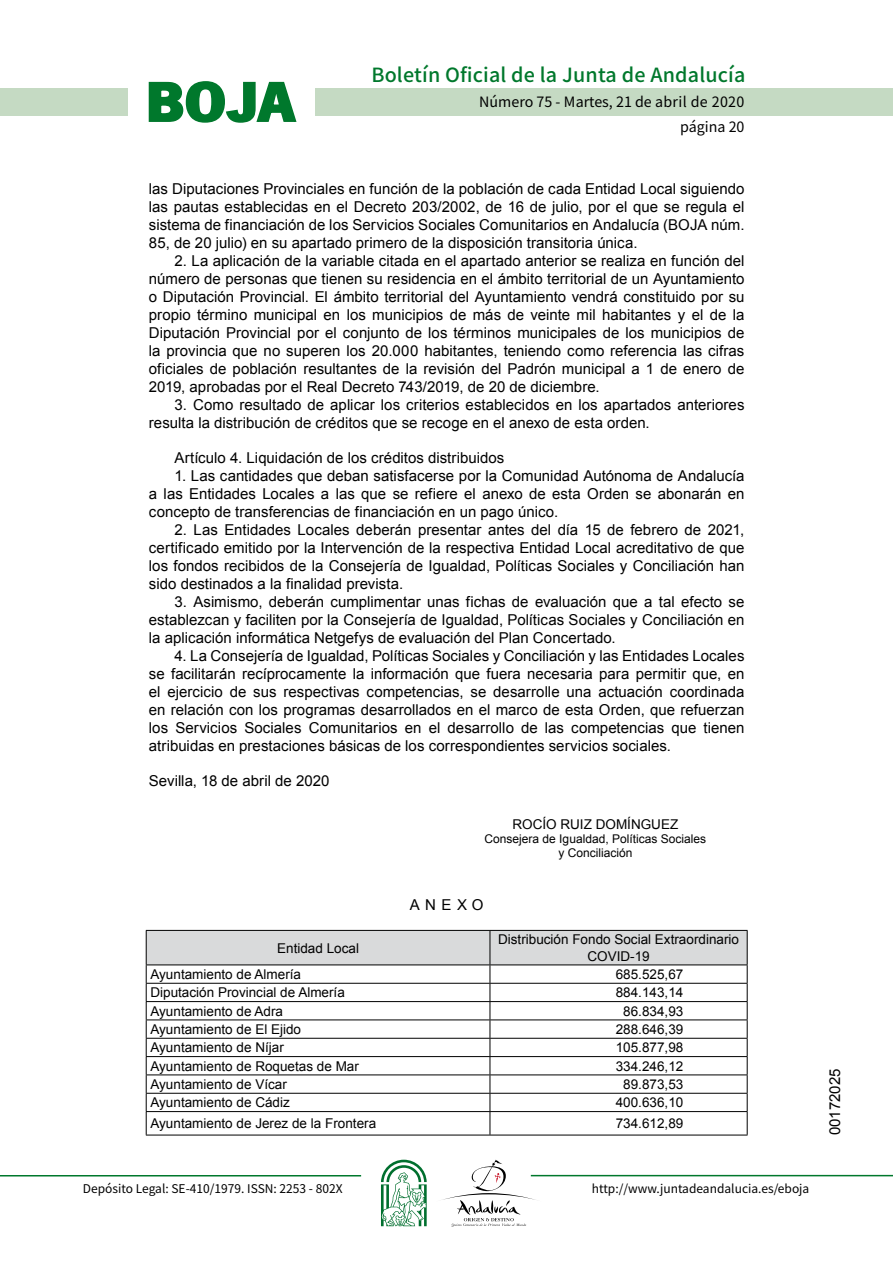
<style>
.page{position:relative;width:893px;height:1263px;background:#fff}
.page>*{position:absolute;margin:0;border:0;box-sizing:border-box;transform-origin:0 0}
.t1{font:700 57.75px "News Got T";color:#00782c;scale:1.14 1}
.t2{font:500 19.5px "Noto Sans HK";letter-spacing:.01em;color:#00782c}
.t3{font:15px/18px "Arial";color:#000;text-align:justify}
.t4{font:14.25px/24.5px "Noto Sans HK";color:#000;text-align:right}
.t5{font:13.5px/16.2px "Arial";color:#000;text-align:center}
.t6{font:12px "Noto Sans HK";color:#000}
.t7{font:12px/14.4px "Arial";color:#000;text-align:center}
</style>
<div class="page">
<div style="left:315px;top:88px;width:577px;height:28px;background:#c5dac3"></div>
<div style="left:0;top:88px;width:128px;height:28px;background:#c5dac3"></div>
<hr style="left:0;top:1175px;width:361px;height:2px;background:#00782c">
<hr style="left:531px;top:1175px;width:361px;height:1px;background:#00782c">
<svg style="left:148px;top:81px;width:149px;height:42px"></svg>
<svg style="left:442px;top:1160px;width:100px;height:67px"></svg>
<svg style="left:381px;top:1160px;width:45px;height:66px"></svg>
<svg style="left:146px;top:930px;width:601px;height:205px"></svg>
<hr style="left:146px;top:1135px;width:344px;height:1px;background:#000">
<hr style="left:490px;top:1135px;width:257px;height:1px;background:#000">
<h1 class="t1" style="left:145px;top:68px;width:133px">BOJA</h1>
<h2 class="t2" style="left:371px;top:64px;width:375px">Boletín Oficial de la Junta de Andalucía</h2>
<p class="t4" style="left:479px;top:90px;width:267px">Número 75 - Martes, 21 de abril de 2020 página 20</p>
<p class="t3" style="left:149px;top:180px;width:597px">las Diputaciones Provinciales en función de la población de cada Entidad Local siguiendo las pautas establecidas en el Decreto 203/2002, de 16 de julio, por el que se regula el sistema de financiación de los Servicios Sociales Comunitarios en Andalucía (BOJA núm.<br>85, de 20 julio) en su apartado primero de la disposición transitoria única.</p>
<p class="t3" style="left:149px;top:252px;width:597px;text-indent:26px">2. La aplicación de la variable citada en el apartado anterior se realiza en función del número de personas que tienen su residencia en el ámbito territorial de un Ayuntamiento o Diputación Provincial. El ámbito territorial del Ayuntamiento vendrá constituido por su propio término municipal en los municipios de más de veinte mil habitantes y el de la Diputación Provincial por el conjunto de los términos municipales de los municipios de la provincia que no superen los 20.000 habitantes, teniendo como referencia las cifras oficiales de población resultantes de la revisión del Padrón municipal a 1 de enero de 2019, aprobadas por el Real Decreto 743/2019, de 20 de diciembre.</p>
<p class="t3" style="left:149px;top:396px;width:597px;text-indent:26px">3. Como resultado de aplicar los criterios establecidos en los apartados anteriores resulta la distribución de créditos que se recoge en el anexo de esta orden.</p>
<p class="t3" style="left:174px;top:449px;width:331px">Artículo 4. Liquidación de los créditos distribuidos</p>
<p class="t3" style="left:149px;top:467px;width:597px;text-indent:26px">1. Las cantidades que deban satisfacerse por la Comunidad Autónoma de Andalucía a las Entidades Locales a las que se refiere el anexo de esta Orden se abonarán en concepto de transferencias de financiación en un pago único.</p>
<p class="t3" style="left:149px;top:521px;width:597px;text-indent:26px">2. Las Entidades Locales deberán presentar antes del día 15 de febrero de 2021, certificado emitido por la Intervención de la respectiva Entidad Local acreditativo de que los fondos recibidos de la Consejería de Igualdad, Políticas Sociales y Conciliación han sido destinados a la finalidad prevista.</p>
<p class="t3" style="left:149px;top:593px;width:597px;text-indent:26px">3. Asimismo, deberán cumplimentar unas fichas de evaluación que a tal efecto se establezcan y faciliten por la Consejería de Igualdad, Políticas Sociales y Conciliación en la aplicación informática Netgefys de evaluación del Plan Concertado.</p>
<p class="t3" style="left:149px;top:647px;width:597px;text-indent:26px">4. La Consejería de Igualdad, Políticas Sociales y Conciliación y las Entidades Locales se facilitarán recíprocamente la información que fuera necesaria para permitir que, en el ejercicio de sus respectivas competencias, se desarrolle una actuación coordinada en relación con los programas desarrollados en el marco de esta Orden, que refuerzan los Servicios Sociales Comunitarios en el desarrollo de las competencias que tienen atribuidas en prestaciones básicas de los correspondientes servicios sociales.</p>
<p class="t3" style="left:149px;top:772px;width:182px">Sevilla, 18 de abril de 2020</p>
<p class="t5" style="left:512px;top:817px;width:167px">ROCÍO RUIZ DOMÍNGUEZ</p>
<p class="t7" style="left:484px;top:832px;width:223px">Consejera de Igualdad, Políticas Sociales y Conciliación</p>
<p class="t3" style="left:410px;top:896px;width:75px">ANEXO</p>
<p class="t5" style="left:277px;top:940px;width:83px">Entidad Local</p>
<p class="t5" style="left:498px;top:932px;width:242px">Distribución Fondo Social Extraordinario<br>COVID-19</p>
<p class="t5" style="left:150px;top:966px;width:152px">Ayuntamiento de Almería</p>
<p class="t5" style="left:615px;top:966px;width:69px">685.525,67</p>
<p class="t5" style="left:150px;top:985px;width:196px">Diputación Provincial de Almería</p>
<p class="t5" style="left:615px;top:985px;width:69px">884.143,14</p>
<p class="t5" style="left:150px;top:1003px;width:134px">Ayuntamiento de Adra</p>
<p class="t5" style="left:623px;top:1003px;width:62px">86.834,93</p>
<p class="t5" style="left:150px;top:1021px;width:152px">Ayuntamiento de El Ejido</p>
<p class="t5" style="left:615px;top:1021px;width:69px">288.646,39</p>
<p class="t5" style="left:150px;top:1040px;width:135px">Ayuntamiento de Níjar</p>
<p class="t5" style="left:615px;top:1040px;width:69px">105.877,98</p>
<p class="t5" style="left:150px;top:1058px;width:210px">Ayuntamiento de Roquetas de Mar</p>
<p class="t5" style="left:615px;top:1058px;width:69px">334.246,12</p>
<p class="t5" style="left:150px;top:1076px;width:138px">Ayuntamiento de Vícar</p>
<p class="t5" style="left:623px;top:1076px;width:62px">89.873,53</p>
<p class="t5" style="left:150px;top:1095px;width:141px">Ayuntamiento de Cádiz</p>
<p class="t5" style="left:615px;top:1095px;width:69px">400.636,10</p>
<p class="t5" style="left:150px;top:1116px;width:227px">Ayuntamiento de Jerez de la Frontera</p>
<p class="t5" style="left:615px;top:1116px;width:69px">734.612,89</p>
<p class="t6" style="left:83px;top:1181px;width:261px">Depósito Legal: SE-410/1979. ISSN: 2253 - 802X</p>
<p class="t6" style="left:592px;top:1181px;width:219px">http://www.juntadeandalucia.es/eboja</p>
<p class="t3" style="left:826px;top:1135px;width:68px;rotate:-90deg">00172025</p>
</div>
